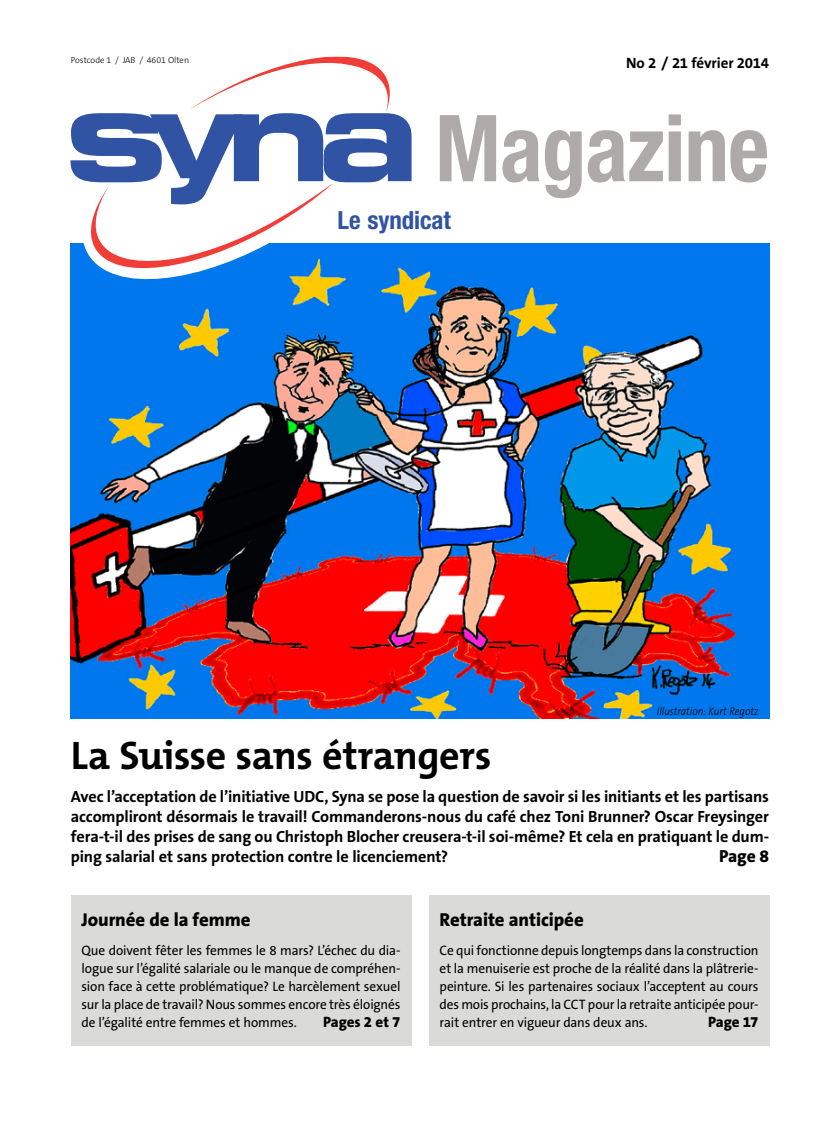
<style>
.page{position:relative;width:833px;height:1134px;background:#fff}
.page>*{position:absolute;margin:0;border:0;box-sizing:border-box;transform-origin:0 0}
.t1{font:700 condensed 92.5px "Helvetica Neue LT Std";letter-spacing:-.01em;color:#adaaa9;scale:.96 1}
.t2{font:700 40px "The Mix B W7";letter-spacing:-.01em;color:#000}
.t3{font:700 condensed 25px "Helvetica Neue LT Std";letter-spacing:-.005em;color:#3053a4}
.t4{font:800 18.75px "The Sans B W8";letter-spacing:-.005em;color:#000}
.t5{font:800 17.5px "The Sans B W8";color:#000}
.t6{font:700 16.25px/20px "The Sans B W7";letter-spacing:-.01em;color:#000;text-align:justify}
.t7{font:700 15px "The Sans B W7";letter-spacing:-.01em;color:#000}
.t8{font:800 15px "The Sans B W8";letter-spacing:-.01em;color:#000}
.t9{font:13.75px/18.1px "The Sans B W5 Plain";letter-spacing:-.01em;color:#000;text-align:justify}
.t10{font:italic 300 11.25px "The Sans B W3";color:#000;scale:.9 1}
.t11{font:300 8.75px "The Sans B W3";color:#000}
</style>
<div class="page">
<img style="left:71px;top:244px;width:698px;height:474px">
<div style="left:71px;top:895px;width:340px;height:150px;background:#dadad9"></div>
<div style="left:429px;top:895px;width:340px;height:150px;background:#dadad9"></div>
<svg style="left:70px;top:56px;width:348px;height:238px;fill:#0077ec"></svg>
<svg style="left:70px;top:113px;width:342px;height:91px"></svg>
<svg style="left:86px;top:57px;width:308px;height:211px"></svg>
<p class="t11" style="left:71px;top:55px;width:120px">Postcode 1 / JAB / 4601 Olten</p>
<p class="t7" style="left:626px;top:53px;width:144px">No 2 / 21 février 2014</p>
<h1 class="t1" style="left:435px;top:92px;width:349px">Magazine</h1>
<h3 class="t3" style="left:338px;top:205px;width:115px">Le syndicat</h3>
<p class="t10" style="left:657px;top:705px;width:114px">Illustration: Kurt Regotz</p>
<h2 class="t2" style="left:71px;top:730px;width:422px">La Suisse sans étrangers</h2>
<p class="t6" style="left:71px;top:786px;width:700px">Avec l’acceptation de l’initiative UDC, Syna se pose la question de savoir si les initiants et les partisans accompliront désormais le travail! Commanderons-nous du café chez Toni Brunner? Oscar Freysinger fera-t-il des prises de sang ou Christoph Blocher creusera-t-il soi-même? Et cela en pratiquant le dum&shy;ping salarial et sans protection contre le licenciement?</p>
<p class="t5" style="left:719px;top:845px;width:52px">Page 8</p>
<h3 class="t4" style="left:81px;top:907px;width:171px">Journée de la femme</h3>
<p class="t9" style="left:81px;top:941px;width:320px">Que doivent fêter les femmes le 8 mars? L’échec du dia&shy;logue sur l’égalité salariale ou le manque de compréhen&shy;sion face à cette problématique? Le harcèlement sexuel sur la place de travail? Nous sommes encore très éloignés de l’égalité entre femmes et hommes.</p>
<p class="t8" style="left:323px;top:1012px;width:79px">Pages 2 et 7</p>
<h3 class="t4" style="left:439px;top:907px;width:146px">Retraite anticipée</h3>
<p class="t9" style="left:439px;top:941px;width:320px">Ce qui fonctionne depuis longtemps dans la construction et la menuiserie est proche de la réalité dans la plâtrerie&shy;peinture. Si les partenaires sociaux l’acceptent au cours des mois prochains, la CCT pour la retraite anticipée pour&shy;rait entrer en vigueur dans deux ans.</p>
<p class="t8" style="left:708px;top:1012px;width:52px">Page 17</p>
</div>
